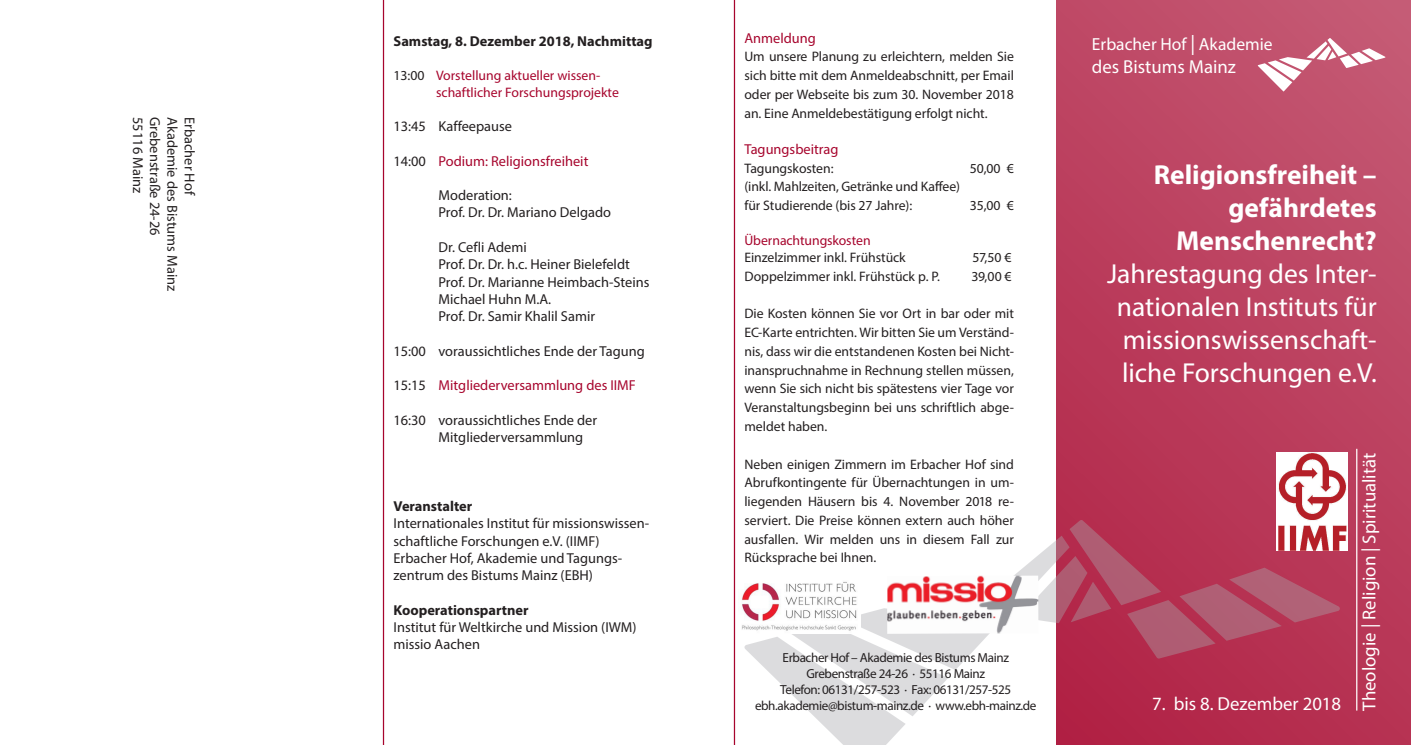
<style>
.page{position:relative;width:1411px;height:745px;background:#fff}
.page>*{position:absolute;margin:0;border:0;box-sizing:border-box;transform-origin:0 0}
.t1{font:27.5px/33px "Myriad Pro";color:#fff;text-align:center}
.t2{font:700 27.5px/33px "Myriad Pro";color:#fff;text-align:right}
.t3{font:18.75px "Myriad Pro";color:#fff}
.t4{font:17.5px "Myriad Pro";color:#fff}
.t5{font:14.38px/17.2px "Myriad Pro";color:#231f20}
.t6{font:14.38px "Myriad Pro";color:#a7052d}
.t7{font:700 14.38px "Myriad Pro";color:#231f20}
.t8{font:13.75px/18.8px "Myriad Pro";letter-spacing:-.005em;color:#231f20;text-align:justify}
.t9{font:13.75px/16.5px "Myriad Pro";color:#a7052d}
.t10{font:13.12px/15.8px "Myriad Pro";letter-spacing:-.03em;color:#231f20;text-align:center}
.s1{color:#231f20}
.s2{font-size:20px}
</style>
<div class="page">
<div style="left:1056px;top:0;width:354px;height:744px;background:linear-gradient(to bottom,#c14f6c,#b63152)"></div>
<hr style="left:1355px;top:448px;width:2px;height:262px;background:#fff">
<svg style="left:1257px;top:38px;width:128px;height:53px"></svg>
<svg style="left:744px;top:519px;width:595px;height:225px"></svg>
<hr style="left:733px;top:0;width:2px;height:744px;background:#a7052d">
<hr style="left:383px;top:0;width:1px;height:744px;background:#a7052d">
<img style="left:741px;top:577px;width:119px;height:55px">
<img style="left:886px;top:575px;width:152px;height:58px">
<img style="left:1276px;top:452px;width:70px;height:98px">
<p class="t5" style="left:147px;top:117px;width:77px;rotate:90deg">55116 Mainz</p>
<p class="t5" style="left:164px;top:117px;width:120px;rotate:90deg">Grebenstraße 24-26</p>
<p class="t5" style="left:181px;top:117px;width:175px;rotate:90deg">Akademie des Bistums Mainz</p>
<p class="t5" style="left:198px;top:117px;width:80px;rotate:90deg">Erbacher Hof</p>
<p class="t7" style="left:393px;top:32px;width:260px">Samstag, 8. Dezember 2018, Nachmittag</p>
<p class="t9" style="left:436px;top:67px;width:184px;text-indent:-43px"><span class="s1">13:00</span> Vorstellung aktueller wissen&shy;schaftlicher Forschungsprojekte</p>
<p class="t5" style="left:393px;top:117px;width:120px">13:45 Kaffeepause</p>
<p class="t6" style="left:393px;top:152px;width:196px"><span class="s1">14:00</span> Podium: Religionsfreiheit</p>
<p class="t5" style="left:438px;top:186px;width:174px">Moderation:<br>Prof. Dr. Dr. Mariano Delgado</p>
<p class="t5" style="left:438px;top:238px;width:212px">Dr. Cefli Ademi<br>Prof. Dr. Dr. h.c. Heiner Bielefeldt<br>Prof. Dr. Marianne Heimbach-Steins<br>Michael Huhn M.A.<br>Prof. Dr. Samir Khalil Samir</p>
<p class="t5" style="left:393px;top:342px;width:253px">15:00 voraussichtliches Ende der Tagung</p>
<p class="t6" style="left:393px;top:376px;width:244px"><span class="s1">15:15</span> Mitgliederversammlung des IIMF</p>
<p class="t5" style="left:438px;top:411px;width:160px;text-indent:-45px">16:30 voraussichtliches Ende der<br>Mitgliederversammlung</p>
<p class="t7" style="left:393px;top:496px;width:80px">Veranstalter</p>
<p class="t5" style="left:393px;top:514px;width:257px">Internationales Institut für missionswissen&shy;schaftliche Forschungen e.V. (IIMF)<br>Erbacher Hof, Akademie und Tagungs&shy;zentrum des Bistums Mainz (EBH)</p>
<p class="t7" style="left:393px;top:600px;width:137px">Kooperationspartner</p>
<p class="t5" style="left:393px;top:618px;width:244px">Institut für Weltkirche und Mission (IWM) missio Aachen</p>
<p class="t6" style="left:744px;top:29px;width:73px">Anmeldung</p>
<p class="t8" style="left:744px;top:47px;width:271px">Um unsere Planung zu erleichtern, melden Sie sich bitte mit dem Anmeldeabschnitt, per Email oder per Webseite bis zum 30. November 2018 an. Eine Anmeldebestätigung erfolgt nicht.</p>
<p class="t6" style="left:744px;top:140px;width:95px">Tagungsbeitrag</p>
<p class="t8" style="left:744px;top:158px;width:90px">Tagungskosten:</p>
<p class="t8" style="left:969px;top:158px;width:46px">50,00 €</p>
<p class="t8" style="left:744px;top:177px;width:217px">(inkl. Mahlzeiten, Getränke und Kaffee) für Studierende (bis 27 Jahre):</p>
<p class="t8" style="left:969px;top:196px;width:46px">35,00 €</p>
<p class="t9" style="left:744px;top:232px;width:128px">Übernachtungskosten</p>
<p class="t8" style="left:744px;top:247px;width:163px">Einzelzimmer inkl. Frühstück</p>
<p class="t8" style="left:972px;top:247px;width:41px">57,50 €</p>
<p class="t8" style="left:744px;top:266px;width:197px">Doppelzimmer inkl. Frühstück p. P.</p>
<p class="t8" style="left:971px;top:266px;width:42px">39,00 €</p>
<p class="t8" style="left:744px;top:304px;width:271px">Die Kosten können Sie vor Ort in bar oder mit EC-Karte entrichten. Wir bitten Sie um Verständ&shy;nis, dass wir die entstandenen Kosten bei Nicht&shy;inanspruchnahme in Rechnung stellen müssen, wenn Sie sich nicht bis spätestens vier Tage vor Veranstaltungsbeginn bei uns schriftlich abge&shy;meldet haben.</p>
<p class="t8" style="left:744px;top:454px;width:271px">Neben einigen Zimmern im Erbacher Hof sind Abrufkontingente für Übernachtungen in um&shy;liegenden Häusern bis 4. November 2018 re&shy;serviert. Die Preise können extern auch höher ausfallen. Wir melden uns in diesem Fall zur Rücksprache bei Ihnen.</p>
<p class="t10" style="left:755px;top:649px;width:283px">Erbacher Hof – Akademie des Bistums Mainz Grebenstraße 24-26 · 55116 Mainz<br>Telefon: 06131/257-523 · Fax: 06131/257-525 ebh.akademie@bistum-mainz.de · www.ebh-mainz.de</p>
<p class="t4" style="left:1091px;top:34px;width:182px">Erbacher Hof <span class="s2">|</span> Akademie</p>
<h2 class="t3" style="left:1091px;top:55px;width:145px">des Bistums Mainz</h2>
<h1 class="t2" style="left:1153px;top:157px;width:224px">Religionsfreiheit – gefährdetes<br>Menschenrecht?</h1>
<h1 class="t1" style="left:1107px;top:256px;width:271px">Jahrestagung des Inter&shy;nationalen Instituts für missionswissenschaft&shy;liche Forschungen e.V.</h1>
<h2 class="t3" style="left:1152px;top:691px;width:190px">7. bis 8. Dezember 2018</h2>
<h2 class="t3" style="left:1357px;top:710px;width:259px;rotate:-90deg">Theologie | Religion | Spiritualität</h2>
</div>
